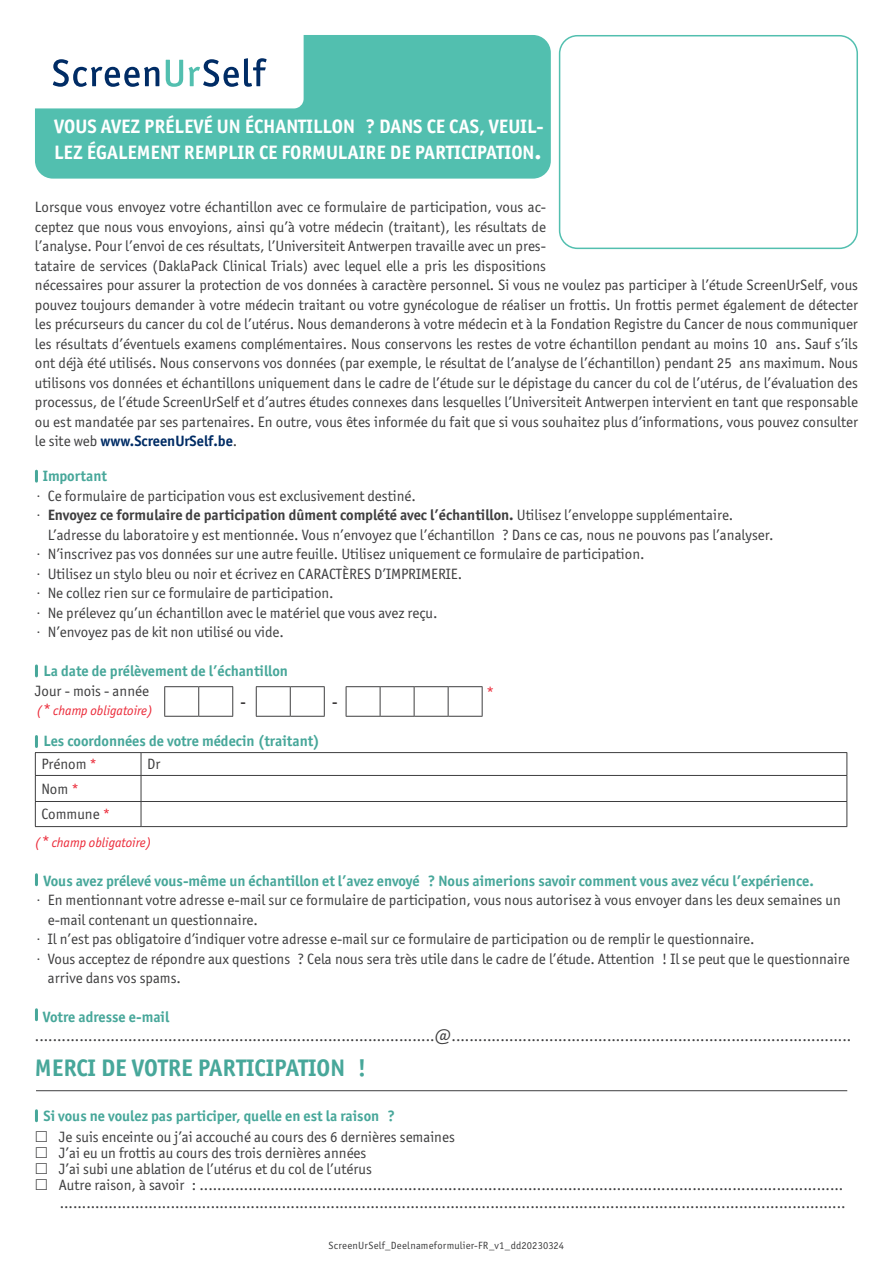
<style>
.page{position:relative;width:893px;height:1263px;background:#fff}
.page>*{position:absolute;margin:0;border:0;box-sizing:border-box;transform-origin:0 0}
.t1{font:700 24px "Officina Sans ITC Std";color:#47a79a}
.t2{font:700 19.5px/26px "Officina Sans ITC Std";color:#fff}
.t3{font:italic 16.5px "Officina Sans ITC Std";color:#eb2837}
.t4{font:15px/19.5px "Officina Sans ITC Std";color:#3e3e3f}
.t5{font:700 15px "Officina Sans ITC Std";color:#47a79a}
.t6{font:500 15px "Officina Sans ITC Std";color:#231f20}
.t7{font:italic 13.5px "Officina Sans ITC Std";color:#eb2837}
.t8{font:10.5px "Officina Sans ITC Std";letter-spacing:.02em;color:#3e3e3f}
.s1{font-size:24px}
.s2{font-weight:700;color:#002c65}
.s3{font-weight:700}
.s4{color:#eb2837}
.s5{font-size:16.5px}
.s6{font-size:18px}
</style>
<div class="page">
<hr style="left:35px;top:752px;width:106px;height:1px;background:#3e3e3f">
<hr style="left:141px;top:752px;width:706px;height:1px;background:#3e3e3f">
<hr style="left:35px;top:775px;width:106px;height:1px;background:#3e3e3f">
<hr style="left:141px;top:775px;width:706px;height:1px;background:#3e3e3f">
<hr style="left:35px;top:801px;width:106px;height:1px;background:#3e3e3f">
<svg style="left:35px;top:753px;width:1px;height:73px"></svg>
<hr style="left:141px;top:801px;width:706px;height:1px;background:#3e3e3f">
<svg style="left:141px;top:753px;width:1px;height:73px"></svg>
<svg style="left:846px;top:753px;width:1px;height:73px"></svg>
<hr style="left:35px;top:826px;width:106px;height:1px;background:#3e3e3f">
<hr style="left:141px;top:826px;width:706px;height:1px;background:#3e3e3f">
<svg style="left:35px;top:471px;width:3px;height:10px"></svg>
<svg style="left:35px;top:666px;width:3px;height:10px"></svg>
<svg style="left:35px;top:736px;width:3px;height:10px"></svg>
<svg style="left:35px;top:875px;width:3px;height:10px"></svg>
<svg style="left:35px;top:1010px;width:3px;height:10px"></svg>
<svg style="left:35px;top:1111px;width:3px;height:10px"></svg>
<div style="left:35px;top:35px;width:516px;height:144px;background:#52bfaf;border-radius:18px"></div>
<div style="left:17px;top:21px;width:287px;height:87px;background:#fff;border-radius:10px"></div>
<svg style="left:166px;top:58px;width:101px;height:29px"></svg>
<svg style="left:53px;top:59px;width:106px;height:28px"></svg>
<hr style="left:36px;top:1090px;width:811px;height:1px;background:#3e3e3f">
<hr style="left:164px;top:686px;width:35px;height:1px;background:#3e3e3f">
<svg style="left:164px;top:687px;width:1px;height:29px"></svg>
<hr style="left:199px;top:686px;width:34px;height:1px;background:#3e3e3f">
<svg style="left:198px;top:687px;width:1px;height:29px"></svg>
<svg style="left:232px;top:687px;width:1px;height:29px"></svg>
<hr style="left:164px;top:716px;width:35px;height:1px;background:#3e3e3f">
<hr style="left:199px;top:716px;width:34px;height:1px;background:#3e3e3f">
<hr style="left:256px;top:686px;width:34px;height:1px;background:#3e3e3f">
<svg style="left:256px;top:687px;width:1px;height:29px"></svg>
<hr style="left:290px;top:686px;width:35px;height:1px;background:#3e3e3f">
<svg style="left:290px;top:687px;width:1px;height:29px"></svg>
<svg style="left:324px;top:687px;width:1px;height:29px"></svg>
<hr style="left:256px;top:716px;width:34px;height:1px;background:#3e3e3f">
<hr style="left:290px;top:716px;width:35px;height:1px;background:#3e3e3f">
<hr style="left:346px;top:686px;width:34px;height:1px;background:#3e3e3f">
<svg style="left:346px;top:687px;width:1px;height:29px"></svg>
<hr style="left:380px;top:686px;width:34px;height:1px;background:#3e3e3f">
<svg style="left:380px;top:687px;width:1px;height:29px"></svg>
<hr style="left:414px;top:686px;width:34px;height:1px;background:#3e3e3f">
<svg style="left:414px;top:687px;width:1px;height:29px"></svg>
<hr style="left:448px;top:686px;width:34px;height:1px;background:#3e3e3f">
<svg style="left:448px;top:687px;width:1px;height:29px"></svg>
<svg style="left:482px;top:687px;width:1px;height:29px"></svg>
<hr style="left:346px;top:716px;width:34px;height:1px;background:#3e3e3f">
<hr style="left:380px;top:716px;width:34px;height:1px;background:#3e3e3f">
<hr style="left:414px;top:716px;width:34px;height:1px;background:#3e3e3f">
<hr style="left:448px;top:716px;width:34px;height:1px;background:#3e3e3f">
<div style="left:559px;top:35px;width:299px;height:214px;border:2px solid #52bfaf;border-radius:18px"></div>
<p class="t2" style="left:54px;top:113px;width:491px">VOUS AVEZ PRÉLEVÉ UN ÉCHANTILLON ? DANS CE CAS, VEUIL-<br>LEZ ÉGALEMENT REMPLIR CE FORMULAIRE DE PARTICIPATION<span class="s1">.</span></p>
<p class="t4" style="left:35px;top:197px;width:825px">Lorsque vous envoyez votre échantillon avec ce formulaire de participation, vous ac-<br>ceptez que nous vous envoyions, ainsi qu’à votre médecin (traitant), les résultats de<br>l’analyse. Pour l’envoi de ces résultats, l’Universiteit Antwerpen travaille avec un pres-<br>tataire de services (DaklaPack Clinical Trials) avec lequel elle a pris les dispositions<br>nécessaires pour assurer la protection de vos données à caractère personnel. Si vous ne voulez pas participer à l’étude ScreenUrSelf, vous pouvez toujours demander à votre médecin traitant ou votre gynécologue de réaliser un frottis. Un frottis permet également de détecter les précurseurs du cancer du col de l’utérus. Nous demanderons à votre médecin et à la Fondation Registre du Cancer de nous communiquer les résultats d’éventuels examens complémentaires. Nous conservons les restes de votre échantillon pendant au moins 10 ans. Sauf s’ils ont déjà été utilisés. Nous conservons vos données (par exemple, le résultat de l’analyse de l’échantillon) pendant 25 ans maximum. Nous utilisons vos données et échantillons uniquement dans le cadre de l’étude sur le dépistage du cancer du col de l’utérus, de l’évaluation des processus, de l’étude ScreenUrSelf et d’autres études connexes dans lesquelles l’Universiteit Antwerpen intervient en tant que responsable ou est mandatée par ses partenaires. En outre, vous êtes informée du fait que si vous souhaitez plus d’informations, vous pouvez consulter le site web <span class="s2">www.ScreenUrSelf.be</span>.</p>
<p class="t5" style="left:43px;top:467px;width:66px">Important</p>
<p class="t4" style="left:35px;top:486px;width:383px">∙ Ce formulaire de participation vous est exclusivement destiné.</p>
<p class="t4" style="left:48px;top:505px;width:727px;text-indent:-13px">∙ <span class="s3">Envoyez ce formulaire de participation dûment complété avec l’échantillon.</span> Utilisez l’enveloppe supplémentaire.<br>L’adresse du laboratoire y est mentionnée. Vous n’envoyez que l’échantillon ? Dans ce cas, nous ne pouvons pas l’analyser.</p>
<p class="t4" style="left:35px;top:544px;width:611px">∙ N’inscrivez pas vos données sur une autre feuille. Utilisez uniquement ce formulaire de participation.</p>
<p class="t4" style="left:35px;top:564px;width:429px">∙ Utilisez un stylo bleu ou noir et écrivez en CARACTÈRES D’IMPRIMERIE.</p>
<p class="t4" style="left:35px;top:583px;width:300px">∙ Ne collez rien sur ce formulaire de participation.</p>
<p class="t4" style="left:35px;top:603px;width:404px">∙ Ne prélevez qu’un échantillon avec le matériel que vous avez reçu.</p>
<p class="t4" style="left:35px;top:622px;width:250px">∙ N’envoyez pas de kit non utilisé ou vide.</p>
<p class="t5" style="left:43px;top:662px;width:246px">La date de prélèvement de l’échantillon</p>
<p class="t4" style="left:35px;top:681px;width:116px">Jour - mois - année</p>
<p class="t5" style="left:43px;top:732px;width:278px">Les coordonnées de votre médecin (traitant)</p>
<p class="t4" style="left:41px;top:754px;width:57px">Prénom <span class="s4">*</span></p>
<p class="t4" style="left:147px;top:754px;width:15px">Dr</p>
<p class="t4" style="left:41px;top:779px;width:39px">Nom <span class="s4">*</span></p>
<p class="t4" style="left:41px;top:804px;width:70px">Commune <span class="s4">*</span></p>
<p class="t7" style="left:35px;top:834px;width:118px">(<span class="s5">*</span> champ obligatoire)</p>
<p class="t5" style="left:43px;top:871px;width:772px">Vous avez prélevé vous-même un échantillon et l’avez envoyé ? Nous aimerions savoir comment vous avez vécu l’expérience.</p>
<p class="t4" style="left:48px;top:890px;width:795px;text-indent:-13px">∙ En mentionnant votre adresse e-mail sur ce formulaire de participation, vous nous autorisez à vous envoyer dans les deux semaines un e-mail contenant un questionnaire.</p>
<p class="t4" style="left:35px;top:929px;width:721px">∙ Il n’est pas obligatoire d’indiquer votre adresse e-mail sur ce formulaire de participation ou de remplir le questionnaire.</p>
<p class="t4" style="left:48px;top:949px;width:803px;text-indent:-13px">∙ Vous acceptez de répondre aux questions ? Cela nous sera très utile dans le cadre de l’étude. Attention ! Il se peut que le questionnaire arrive dans vos spams.</p>
<p class="t5" style="left:43px;top:1008px;width:128px">Votre adresse e-mail</p>
<p class="t4" style="left:35px;top:1026px;width:818px">..........................................................................................<span class="s6">@</span>..........................................................................................</p>
<p class="t1" style="left:35px;top:1053px;width:333px">MERCI DE VOTRE PARTICIPATION !</p>
<p class="t5" style="left:43px;top:1107px;width:353px">Si vous ne voulez pas participer, quelle en est la raison ?</p>
<p class="t4" style="left:59px;top:1127px;width:397px">Je suis enceinte ou j’ai accouché au cours des 6 dernières semaines</p>
<p class="t4" style="left:59px;top:1143px;width:309px">J’ai eu un frottis au cours des trois dernières années</p>
<p class="t4" style="left:59px;top:1159px;width:314px">J’ai subi une ablation de l’utérus et du col de l’utérus</p>
<p class="t4" style="left:59px;top:1175px;width:786px">Autre raison, à savoir : .................................................................................................................................................</p>
<p class="t4" style="left:60px;top:1193px;width:787px">.................................................................................................................................................................................</p>
<p class="t3" style="left:485px;top:683px;width:10px">*</p>
<p class="t6" style="left:240px;top:693px;width:7px">-</p>
<p class="t6" style="left:332px;top:693px;width:7px">-</p>
<p class="t7" style="left:36px;top:703px;width:118px">(<span class="s5">*</span> champ obligatoire)</p>
<p class="t8" style="left:329px;top:1240px;width:237px">ScreenUrSelf_Deelnameformulier-FR_v1_dd20230324</p>
</div>
